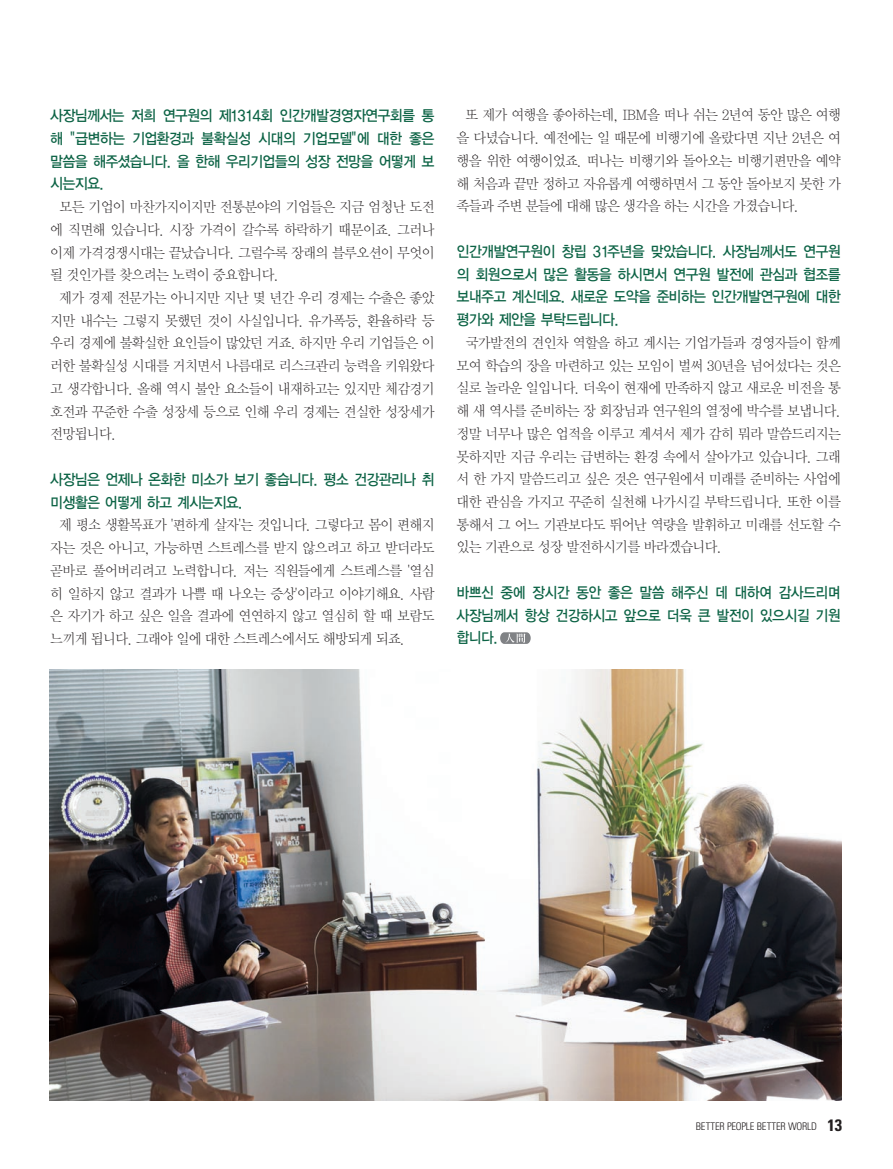
<style>
.page{position:relative;width:893px;height:1169px;background:#fff}
.page>*{position:absolute;margin:0;border:0;box-sizing:border-box;transform-origin:0 0}
.t1{font:15px/22.8px "YGO13";letter-spacing:-.11em;color:#0c6345;text-align:justify;scale:.92 1}
.t2{font:15px/22.6px "YGO13";letter-spacing:-.11em;color:#0c6345;text-align:justify;scale:.91 1}
.t3{font:14.25px/22.6px "Y Mj O11";letter-spacing:-.095em;color:#231f20;text-align:justify;scale:.95 1}
.t4{font:300 condensed 10.5px "Univers";letter-spacing:-.025em;color:#231f20}
.s1{font-weight:700;font-size:16.5px}
</style>
<div class="page">
<img style="left:50px;top:670px;width:791px;height:430px">
<svg style="left:500px;top:632px;width:30px;height:12px"></svg>
<p class="t1" style="left:50px;top:105px;width:420px">사장님께서는 저희 연구원의 제1314회 인간개발경영자연구회를 통 해 "급변하는 기업환경과 불확실성 시대의 기업모델"에 대한 좋은 말씀을 해주셨습니다. 올 한해 우리기업들의 성장 전망을 어떻게 보 시는지요.</p>
<p class="t3" style="left:50px;top:196px;width:407px;text-indent:9px">모든 기업이 마찬가지이지만 전통분야의 기업들은 지금 엄청난 도전 에 직면해 있습니다. 시장 가격이 갈수록 하락하기 때문이죠. 그러나 이제 가격경쟁시대는 끝났습니다. 그럴수록 장래의 블루오션이 무엇이 될 것인가를 찾으려는 노력이 중요합니다.</p>
<p class="t3" style="left:50px;top:287px;width:407px;text-indent:9px">제가 경제 전문가는 아니지만 지난 몇 년간 우리 경제는 수출은 좋았 지만 내수는 그렇지 못했던 것이 사실입니다. 유가폭등, 환율하락 등 우리 경제에 불확실한 요인들이 많았던 거죠. 하지만 우리 기업들은 이 러한 불확실성 시대를 거치면서 나름대로 리스크관리 능력을 키워왔다 고 생각합니다. 올해 역시 불안 요소들이 내재하고는 있지만 체감경기 호전과 꾸준한 수출 성장세 등으로 인해 우리 경제는 견실한 성장세가 전망됩니다.</p>
<p class="t1" style="left:50px;top:469px;width:420px">사장님은 언제나 온화한 미소가 보기 좋습니다. 평소 건강관리나 취 미생활은 어떻게 하고 계시는지요.</p>
<p class="t3" style="left:50px;top:514px;width:407px;text-indent:9px">제 평소 생활목표가 '편하게 살자'는 것입니다. 그렇다고 몸이 편해지 자는 것은 아니고, 가능하면 스트레스를 받지 않으려고 하고 받더라도 곧바로 풀어버리려고 노력합니다. 저는 직원들에게 스트레스를 '열심 히 일하지 않고 결과가 나쁠 때 나오는 증상'이라고 이야기해요. 사람 은 자기가 하고 싶은 일을 결과에 연연하지 않고 열심히 할 때 보람도 느끼게 됩니다. 그래야 일에 대한 스트레스에서도 해방되게 되죠.</p>
<p class="t3" style="left:456px;top:105px;width:407px;text-indent:9px">또 제가 여행을 좋아하는데, IBM을 떠나 쉬는 2년여 동안 많은 여행 을 다녔습니다. 예전에는 일 때문에 비행기에 올랐다면 지난 2년은 여 행을 위한 여행이었죠. 떠나는 비행기와 돌아오는 비행기편만을 예약 해 처음과 끝만 정하고 자유롭게 여행하면서 그 동안 돌아보지 못한 가 족들과 주변 분들에 대해 많은 생각을 하는 시간을 가졌습니다.</p>
<p class="t1" style="left:456px;top:241px;width:420px">인간개발연구원이 창립 31주년을 맞았습니다. 사장님께서도 연구원 의 회원으로서 많은 활동을 하시면서 연구원 발전에 관심과 협조를 보내주고 계신데요. 새로운 도약을 준비하는 인간개발연구원에 대한 평가와 제안을 부탁드립니다.</p>
<p class="t3" style="left:456px;top:332px;width:407px;text-indent:9px">국가발전의 견인차 역할을 하고 계시는 기업가들과 경영자들이 함께 모여 학습의 장을 마련하고 있는 모임이 벌써 30년을 넘어섰다는 것은 실로 놀라운 일입니다. 더욱이 현재에 만족하지 않고 새로운 비전을 통 해 새 역사를 준비하는 장 회장님과 연구원의 열정에 박수를 보냅니다. 정말 너무나 많은 업적을 이루고 계셔서 제가 감히 뭐라 말씀드리지는 못하지만 지금 우리는 급변하는 환경 속에서 살아가고 있습니다. 그래 서 한 가지 말씀드리고 싶은 것은 연구원에서 미래를 준비하는 사업에 대한 관심을 가지고 꾸준히 실천해 나가시길 부탁드립니다. 또한 이를 통해서 그 어느 기관보다도 뛰어난 역량을 발휘하고 미래를 선도할 수 있는 기관으로 성장 발전하시기를 바라겠습니다.</p>
<p class="t2" style="left:456px;top:582px;width:424px">바쁘신 중에 장시간 동안 좋은 말씀 해주신 데 대하여 감사드리며 사장님께서 항상 건강하시고 앞으로 더욱 큰 발전이 있으시길 기원 합니다.</p>
<p class="t4" style="left:695px;top:1122px;width:148px">BETTER PEOPLE BETTER WORLD <span class="s1">13</span></p>
</div>
